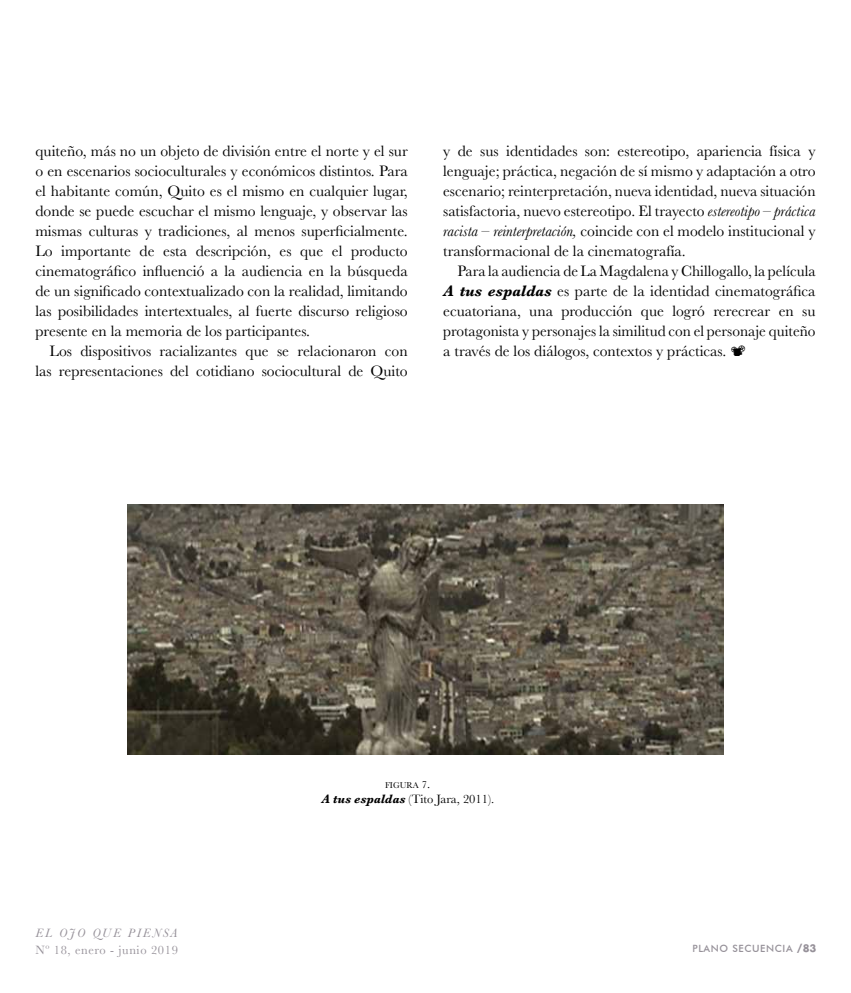
<style>
.page{position:relative;width:851px;height:993px;background:#fff}
.page>*{position:absolute;margin:0;border:0;box-sizing:border-box;transform-origin:0 0}
.t1{font:15.62px/20px "Baskerville";color:#000;text-align:justify}
.t2{font:12.5px "Baskerville";color:#000}
.t3{font:12.5px "Baskerville";letter-spacing:.05em;color:#969199}
.t4{font:italic 12.5px "Baskerville";letter-spacing:.16em;color:#969199}
.t5{font:500 10px "Futura BT";letter-spacing:.06em;color:#969199}
.t6{font:8.75px "Baskerville";color:#000}
.s1{font-style:italic}
.s2{font-weight:700;font-style:italic}
.s3{font-size:10.62px}
.s4{font-size:12.5px}
.s5{font-family:"Futura Std";font-weight:700}
</style>
<div class="page">
<img style="left:128px;top:504px;width:595px;height:250px">
<p class="t1" style="left:35px;top:141px;width:374px">quiteño, más no un objeto de división entre el norte y el sur o en escenarios socioculturales y económicos distintos. Para el habitante común, Quito es el mismo en cualquier lugar, donde se puede escuchar el mismo lenguaje, y observar las mismas culturas y tradiciones, al menos superficialmente.<br>Lo importante de esta descripción, es que el producto cinematográfico influenció a la audiencia en la búsqueda de un significado contextualizado con la realidad, limitando las posibilidades intertextuales, al fuerte discurso religioso presente en la memoria de los participantes.</p>
<p class="t1" style="left:35px;top:341px;width:374px;text-align:right">Los dispositivos racializantes que se relacionaron con las representaciones del cotidiano sociocultural de Quito</p>
<p class="t1" style="left:443px;top:141px;width:374px">y de sus identidades son: estereotipo, apariencia física y lenguaje; práctica, negación de sí mismo y adaptación a otro escenario; reinterpretación, nueva identidad, nueva situación satisfactoria, nuevo estereotipo. El trayecto <span class="s1">estereotipo</span> – <span class="s1">práctica racista – reinterpretación,</span> coincide con el modelo institucional y transformacional de la cinematografía.</p>
<p class="t1" style="left:443px;top:261px;width:374px;text-indent:14px">Para la audiencia de La Magdalena y Chillogallo, la película <span class="s2">A tus espaldas</span> es parte de la identidad cinematográfica ecuatoriana, una producción que logró rerecrear en su protagonista y personajes la similitud con el personaje quiteño a través de los diálogos, contextos y prácticas.</p>
<p class="t6" style="left:385px;top:779px;width:47px">FIGURA <span class="s3">7</span><span class="s4">.</span></p>
<p class="t2" style="left:321px;top:790px;width:174px"><span class="s2">A tus espaldas</span> (Tito Jara, 2011).</p>
<p class="t4" style="left:35px;top:923px;width:144px">EL OJO QUE PIENSA</p>
<p class="t3" style="left:35px;top:941px;width:144px">Nº 18, enero - junio 2019</p>
<p class="t5" style="left:692px;top:941px;width:125px">PLANO SECUENCIA <span class="s5">/83</span></p>
</div>
